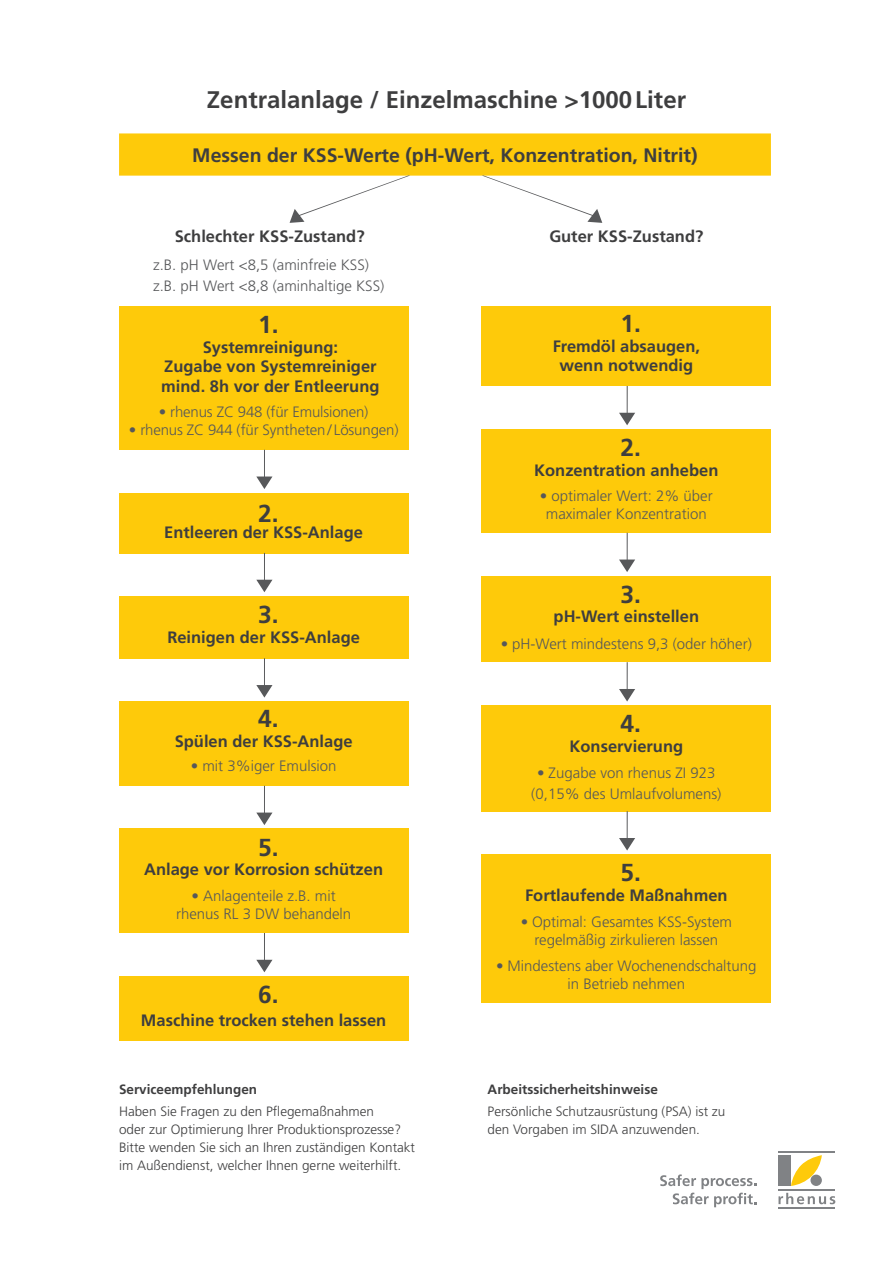
<style>
.page{position:relative;width:893px;height:1263px;background:#fff}
.page>*{position:absolute;margin:0;border:0;box-sizing:border-box;transform-origin:0 0}
.t1{font:700 24.6px "Frutiger LT Std";color:#3e3e3f}
.t2{font:700 24px "Frutiger LT Std";color:#3e3e3f}
.t3{font:700 19.5px "Frutiger LT Std";color:#3e3e3f}
.t4{font:700 16.5px/19.5px "Frutiger LT Std";color:#3e3e3f;text-align:center}
.t5{font:300 15px/18px "Frutiger LT Std";color:#57585a;text-align:center}
.t6{font:300 13.5px/18px "Frutiger LT Std";color:#3e3e3f}
.t7{font:700 13.5px "Frutiger LT Std";color:#3e3e3f}
.s1{font-family:"Frutiger LT";font-weight:700}
</style>
<div class="page">
<div style="left:119px;top:133px;width:652px;height:43px;background:#feca0a"></div>
<div style="left:482px;top:306px;width:289px;height:80px;background:#feca0a"></div>
<div style="left:482px;top:705px;width:289px;height:106px;background:#feca0a"></div>
<div style="left:482px;top:854px;width:289px;height:148px;background:#feca0a"></div>
<div style="left:482px;top:576px;width:289px;height:85px;background:#feca0a"></div>
<div style="left:482px;top:429px;width:289px;height:103px;background:#feca0a"></div>
<svg style="left:619px;top:533px;width:16px;height:39px"></svg>
<svg style="left:619px;top:662px;width:16px;height:39px"></svg>
<svg style="left:619px;top:811px;width:16px;height:39px"></svg>
<svg style="left:619px;top:386px;width:16px;height:39px"></svg>
<svg style="left:778px;top:1193px;width:57px;height:11px"></svg>
<svg style="left:791px;top:1155px;width:31px;height:31px"></svg>
<div style="left:778px;top:1155px;width:12px;height:31px;background:#808285"></div>
<div style="left:810px;top:1174px;width:12px;height:12px;background:#808285;border-radius:50%"></div>
<hr style="left:778px;top:1151px;width:57px;height:1px;background:#808285">
<hr style="left:778px;top:1189px;width:57px;height:1px;background:#808285">
<hr style="left:778px;top:1207px;width:57px;height:1px;background:#808285">
<svg style="left:660px;top:1174px;width:96px;height:33px"></svg>
<div style="left:119px;top:306px;width:289px;height:144px;background:#feca0a"></div>
<div style="left:119px;top:493px;width:289px;height:60px;background:#feca0a"></div>
<div style="left:119px;top:596px;width:289px;height:62px;background:#feca0a"></div>
<div style="left:119px;top:976px;width:289px;height:64px;background:#feca0a"></div>
<div style="left:119px;top:701px;width:289px;height:84px;background:#feca0a"></div>
<div style="left:119px;top:829px;width:289px;height:104px;background:#feca0a"></div>
<svg style="left:256px;top:450px;width:16px;height:39px"></svg>
<svg style="left:290px;top:176px;width:119px;height:47px"></svg>
<svg style="left:483px;top:176px;width:119px;height:47px"></svg>
<svg style="left:256px;top:553px;width:16px;height:39px"></svg>
<svg style="left:256px;top:658px;width:16px;height:40px"></svg>
<svg style="left:256px;top:786px;width:16px;height:39px"></svg>
<svg style="left:256px;top:933px;width:16px;height:39px"></svg>
<p class="t2" style="left:207px;top:86px;width:480px">Zentralanlage / Einzelmaschine &gt;1000 Liter</p>
<p class="t3" style="left:192px;top:144px;width:507px">Messen der KSS-Werte (pH-Wert, Konzentration, Nitrit)</p>
<p class="t4" style="left:175px;top:227px;width:191px">Schlechter KSS-Zustand?</p>
<p class="t4" style="left:549px;top:227px;width:156px">Guter KSS-Zustand?</p>
<p class="t5" style="left:153px;top:256px;width:217px">z.B. pH Wert &lt;8,5 (aminfreie KSS)</p>
<p class="t5" style="left:153px;top:277px;width:233px">z.B. pH Wert &lt;8,8 (aminhaltige KSS)</p>
<p class="t1" style="left:258px;top:310px;width:22px">1.</p>
<p class="t4" style="left:161px;top:337px;width:220px">Systemreinigung:<br>Zugabe von Systemreiniger mind. 8h vor der Entleerung</p>
<p class="t5" style="left:159px;top:403px;width:211px"><span class="s1">•</span> rhenus ZC 948 (für Emulsionen)</p>
<p class="t5" style="left:129px;top:421px;width:271px"><span class="s1">•</span> rhenus ZC 944 (für Syntheten / Lösungen)</p>
<p class="t1" style="left:258px;top:499px;width:22px">2.</p>
<p class="t4" style="left:164px;top:523px;width:200px">Entleeren der KSS-Anlage</p>
<p class="t1" style="left:258px;top:600px;width:22px">3.</p>
<p class="t4" style="left:167px;top:628px;width:194px">Reinigen der KSS-Anlage</p>
<p class="t1" style="left:258px;top:704px;width:22px">4.</p>
<p class="t4" style="left:175px;top:731px;width:179px">Spülen der KSS-Anlage</p>
<p class="t5" style="left:191px;top:757px;width:147px"><span class="s1">•</span> mit 3%iger Emulsion</p>
<p class="t1" style="left:258px;top:832px;width:22px">5.</p>
<p class="t4" style="left:144px;top:860px;width:240px">Anlage vor Korrosion schützen</p>
<p class="t5" style="left:176px;top:887px;width:177px"><span class="s1">•</span> Anlagenteile z.B. mit rhenus RL 3 DW behandeln</p>
<p class="t1" style="left:258px;top:980px;width:22px">6.</p>
<p class="t4" style="left:141px;top:1010px;width:247px">Maschine trocken stehen lassen</p>
<p class="t7" style="left:119px;top:1081px;width:140px">Serviceempfehlungen</p>
<p class="t6" style="left:119px;top:1103px;width:298px">Haben Sie Fragen zu den Pflegemaßnahmen<br>oder zur Optimierung Ihrer Produktionsprozesse?<br>Bitte wenden Sie sich an Ihren zuständigen Kontakt im Außendienst, welcher Ihnen gerne weiterhilft.</p>
<p class="t1" style="left:620px;top:309px;width:22px">1.</p>
<p class="t4" style="left:553px;top:336px;width:149px">Fremdöl absaugen,</p>
<p class="t4" style="left:559px;top:356px;width:135px">wenn notwendig</p>
<p class="t1" style="left:620px;top:433px;width:22px">2.</p>
<p class="t4" style="left:534px;top:460px;width:186px">Konzentration anheben</p>
<p class="t5" style="left:540px;top:487px;width:174px"><span class="s1">•</span> optimaler Wert: 2% über maximaler Konzentration</p>
<p class="t1" style="left:620px;top:580px;width:22px">3.</p>
<p class="t4" style="left:554px;top:607px;width:147px">pH-Wert einstellen</p>
<p class="t5" style="left:501px;top:635px;width:253px"><span class="s1">•</span> pH-Wert mindestens 9,3 (oder höher)</p>
<p class="t1" style="left:620px;top:709px;width:22px">4.</p>
<p class="t4" style="left:569px;top:736px;width:115px">Konservierung</p>
<p class="t5" style="left:531px;top:762px;width:192px;line-height:21px"><span class="s1">•</span> Zugabe von rhenus ZI 923 (0,15% des Umlaufvolumens)</p>
<p class="t1" style="left:620px;top:858px;width:22px">5.</p>
<p class="t4" style="left:525px;top:885px;width:204px">Fortlaufende Maßnahmen</p>
<p class="t5" style="left:521px;top:913px;width:213px"><span class="s1">•</span> Optimal: Gesamtes KSS-System regelmäßig zirkulieren lassen</p>
<p class="t5" style="left:496px;top:957px;width:262px"><span class="s1">•</span> Mindestens aber Wochenendschaltung in Betrieb nehmen</p>
<p class="t7" style="left:488px;top:1081px;width:172px">Arbeitssicherheitshinweise</p>
<p class="t6" style="left:488px;top:1103px;width:239px">Persönliche Schutzausrüstung (PSA) ist zu den Vorgaben im SIDA anzuwenden.</p>
</div>
